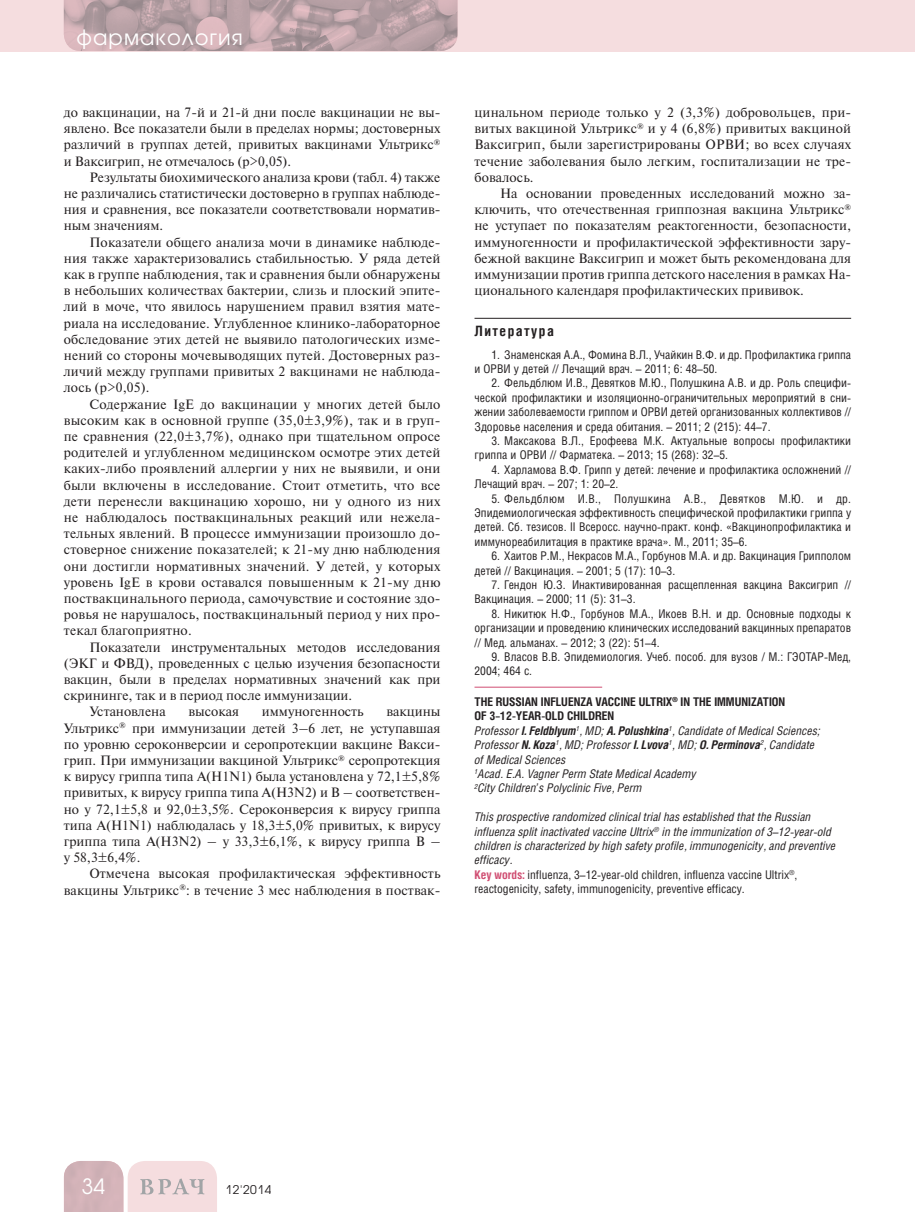
<style>
.page{position:relative;width:915px;height:1212px;background:#fff}
.page>*{position:absolute;margin:0;border:0;box-sizing:border-box;transform-origin:0 0}
.t1{font:21px "Avant Garde Gothic C";letter-spacing:.05em;color:#fff}
.t2{font:700 14.25px "Helios Cond";letter-spacing:.1em;color:#231f20}
.t3{font:13.5px/16.2px "Newton C";color:#231f20;text-align:justify}
.t4{font:12px/14.4px "Helios Cond";color:#231f20}
.t5{font:italic 12px/14.4px "Helios Cond";color:#231f20}
.t6{font:12px "Avant Garde Gothic C";letter-spacing:.05em;color:#231f20}
.s1{font-weight:700;font-style:normal}
.s2{font-weight:700}
.s3{font-weight:700;font-style:normal;color:#d04e72}
.s4{font-style:normal}
</style>
<div class="page">
<div style="left:0;top:0;width:914px;height:51px;background:#f5dddf"></div>
<svg style="left:64px;top:1161px;width:153px;height:51px;background:#e4cccf"></svg>
<img style="left:64px;top:0;width:393px;height:51px">
<hr style="left:474px;top:318px;width:376px;height:1px;background:#231f20">
<hr style="left:474px;top:687px;width:128px;height:1px;background:#d04e72">
<h1 class="t1" style="left:77px;top:27px;width:168px">фармакология</h1>
<p class="t3" style="left:64px;top:106px;width:378px">до вакцинации, на 7-й и 21-й дни после вакцинации не вы&shy;явлено. Все показатели были в пределах нормы; достоверных различий в группах детей, привитых вакцинами Ультрикс<sup>® </sup>и Ваксигрип, не отмечалось (p&gt;0,05).</p>
<p class="t3" style="left:64px;top:170px;width:378px;text-indent:26px">Результаты биохимического анализа крови (табл. 4) также не различались статистически достоверно в группах наблюде&shy;ния и сравнения, все показатели соответствовали норматив&shy;ным значениям.</p>
<p class="t3" style="left:64px;top:235px;width:378px;text-indent:26px">Показатели общего анализа мочи в динамике наблюде&shy;ния также характеризовались стабильностью. У ряда детей как в группе наблюдения, так и сравнения были обнаружены в небольших количествах бактерии, слизь и плоский эпите&shy;лий в моче, что явилось нарушением правил взятия мате&shy;риала на исследование. Углубленное клинико-лабораторное обследование этих детей не выявило патологических изме&shy;нений со стороны мочевыводящих путей. Достоверных раз&shy;личий между группами привитых 2 вакцинами не наблюда&shy;лось (p&gt;0,05).</p>
<p class="t3" style="left:64px;top:397px;width:378px;text-indent:26px">Содержание IgE до вакцинации у многих детей было высоким как в основной группе (35,0±3,9%), так и в груп&shy;пе сравнения (22,0±3,7%), однако при тщательном опросе родителей и углубленном медицинском осмотре этих детей каких-либо проявлений аллергии у них не выявили, и они были включены в исследование. Стоит отметить, что все дети перенесли вакцинацию хорошо, ни у одного из них не наблюдалось поствакцинальных реакций или нежела&shy;тельных явлений. В процессе иммунизации произошло до&shy;стоверное снижение показателей; к 21-му дню наблюдения они достигли нормативных значений. У детей, у которых уровень IgE в крови оставался повышенным к 21-му дню поствакцинального периода, самочувствие и состояние здо&shy;ровья не нарушалось, поствакцинальный период у них про&shy;текал благоприятно.</p>
<p class="t3" style="left:89px;top:640px;width:352px">Показатели инструментальных методов исследования</p>
<p class="t3" style="left:64px;top:656px;width:378px">(ЭКГ и ФВД), проведенных с целью изучения безопасности</p>
<p class="t3" style="left:64px;top:673px;width:378px">вакцин, были в пределах нормативных значений как при</p>
<p class="t3" style="left:64px;top:689px;width:290px">скрининге, так и в период после иммунизации.</p>
<p class="t3" style="left:89px;top:705px;width:78px">Установлена</p>
<p class="t3" style="left:188px;top:705px;width:52px">высокая</p>
<p class="t3" style="left:262px;top:705px;width:103px">иммуногенность</p>
<p class="t3" style="left:64px;top:705px;width:378px;text-indent:322px">вакцины Ультрикс<sup>®</sup> при иммунизации детей 3–6 лет, не уступавшая по уровню сероконверсии и серопротекции вакцине Вакси&shy;грип. При иммунизации вакциной Ультрикс<sup>®</sup> серопротекция к вирусу гриппа типа А(H1N1) была установлена у 72,1±5,8% привитых, к вирусу гриппа типа А(H3N2) и В – соответствен&shy;но у 72,1±5,8 и 92,0±3,5%. Сероконверсия к вирусу гриппа типа А(H1N1) наблюдалась у 18,3±5,0% привитых, к вирусу гриппа типа А(H3N2) – у 33,3±6,1%, к вирусу гриппа B – у 58,3±6,4%.</p>
<p class="t3" style="left:64px;top:867px;width:378px;text-align:right">Отмечена высокая профилактическая эффективность вакцины Ультрикс<sup>®</sup>: в течение 3 мес наблюдения в поствак-</p>
<p class="t3" style="left:474px;top:106px;width:378px">цинальном периоде только у 2 (3,3%) добровольцев, при&shy;витых вакциной Ультрикс<sup>®</sup> и у 4 (6,8%) привитых вакциной Ваксигрип, были зарегистрированы ОРВИ; во всех случаях течение заболевания было легким, госпитализации не тре&shy;бовалось.</p>
<p class="t3" style="left:474px;top:187px;width:378px;text-indent:26px">На основании проведенных исследований можно за&shy;ключить, что отечественная гриппозная вакцина Ультрикс<sup>® </sup>не уступает по показателям реактогенности, безопасности, иммуногенности и профилактической эффективности зару&shy;бежной вакцине Ваксигрип и может быть рекомендована для иммунизации против гриппа детского населения в рамках На&shy;ционального календаря профилактических прививок.</p>
<p class="t2" style="left:474px;top:325px;width:81px">Литература</p>
<p class="t4" style="left:474px;top:348px;width:378px;text-indent:17px">1. Знаменская А.А., Фомина В.Л., Учайкин В.Ф. и др. Профилактика гриппа и ОРВИ у детей // Лечащий врач. – 2011; 6: 48–50.</p>
<p class="t4" style="left:474px;top:377px;width:378px;text-align:justify;text-indent:17px">2. Фельдблюм И.В., Девятков М.Ю., Полушкина А.В. и др. Роль специфи&shy;ческой профилактики и изоляционно-ограничительных мероприятий в сни&shy;жении заболеваемости гриппом и ОРВИ детей организованных коллективов // Здоровье населения и среда обитания. – 2011; 2 (215): 44–7.</p>
<p class="t4" style="left:474px;top:435px;width:378px;text-indent:17px">3. Максакова В.Л., Ерофеева М.К. Актуальные вопросы профилактики гриппа и ОРВИ // Фарматека. – 2013; 15 (268): 32–5.</p>
<p class="t4" style="left:474px;top:464px;width:378px;text-indent:17px">4. Харламова В.Ф. Грипп у детей: лечение и профилактика осложнений //<br>Лечащий врач. – 207; 1: 20–2.</p>
<p class="t4" style="left:474px;top:492px;width:378px;text-align:justify;text-indent:17px">5. Фельдблюм И.В., Полушкина А.В., Девятков М.Ю. и др.<br>Эпидемиологическая эффективность специфической профилактики гриппа у детей. Сб. тезисов. II Всеросс. научно-практ. конф. «Вакцинопрофилактика и иммунореабилитация в практике врача». М., 2011; 35–6.</p>
<p class="t4" style="left:474px;top:550px;width:378px;text-indent:17px">6. Хаитов Р.М., Некрасов М.А., Горбунов М.А. и др. Вакцинация Грипполом детей // Вакцинация. – 2001; 5 (17): 10–3.</p>
<p class="t4" style="left:474px;top:579px;width:378px;text-indent:17px">7. Гендон Ю.З. Инактивированная расщепленная вакцина Ваксигрип //<br>Вакцинация. – 2000; 11 (5): 31–3.</p>
<p class="t4" style="left:474px;top:608px;width:378px;text-align:justify;text-indent:17px">8. Никитюк Н.Ф., Горбунов М.А., Икоев В.Н. и др. Основные подходы к организации и проведению клинических исследований вакцинных препаратов // Мед. альманах. – 2012; 3 (22): 51–4.</p>
<p class="t4" style="left:474px;top:651px;width:378px;text-indent:17px">9. Власов В.В. Эпидемиология. Учеб. пособ. для вузов / М.: ГЭОТАР-Мед,<br>2004; 464 с.</p>
<p class="t5" style="left:474px;top:696px;width:347px"><span class="s1">THE RUSSIAN INFLUENZA VACCINE ULTRIX</span><sup>®</sup> <span class="s1">IN THE IMMUNIZATION<br>OF 3–12-YEAR-OLD CHILDREN<br></span>Professor <span class="s2">I. Feldblyum</span><sup>1</sup>, MD; <span class="s2">A. Polushkina</span><sup>1</sup>, Candidate of Medical Sciences; Professor <span class="s2">N. Koza</span><sup>1</sup>, MD; Professor <span class="s2">I. Lvova</span><sup>1</sup>, MD; <span class="s2">O. Perminova</span><sup>2</sup>, Candidate of Medical Sciences<br><sup>1</sup>Acad. E.A. Vagner Perm State Medical Academy<br><sup>2</sup>City Children’s Polyclinic Five, Perm</p>
<p class="t5" style="left:474px;top:811px;width:363px">This prospective randomized clinical trial has established that the Russian influenza split inactivated vaccine Ultrix<sup>®</sup> in the immunization of 3–12-year-old children is characterized by high safety profile, immunogenicity, and preventive efficacy.<br><span class="s3">Key words:</span> <span class="s4">influenza, 3–12-year-old children, influenza vaccine Ultrix</span><sup>®</sup><span class="s4">, reactogenicity, safety, immunogenicity, preventive efficacy.</span></p>
<h1 class="t1" style="left:82px;top:1177px;width:25px">34</h1>
<p class="t6" style="left:225px;top:1184px;width:47px">12'2014</p>
</div>
